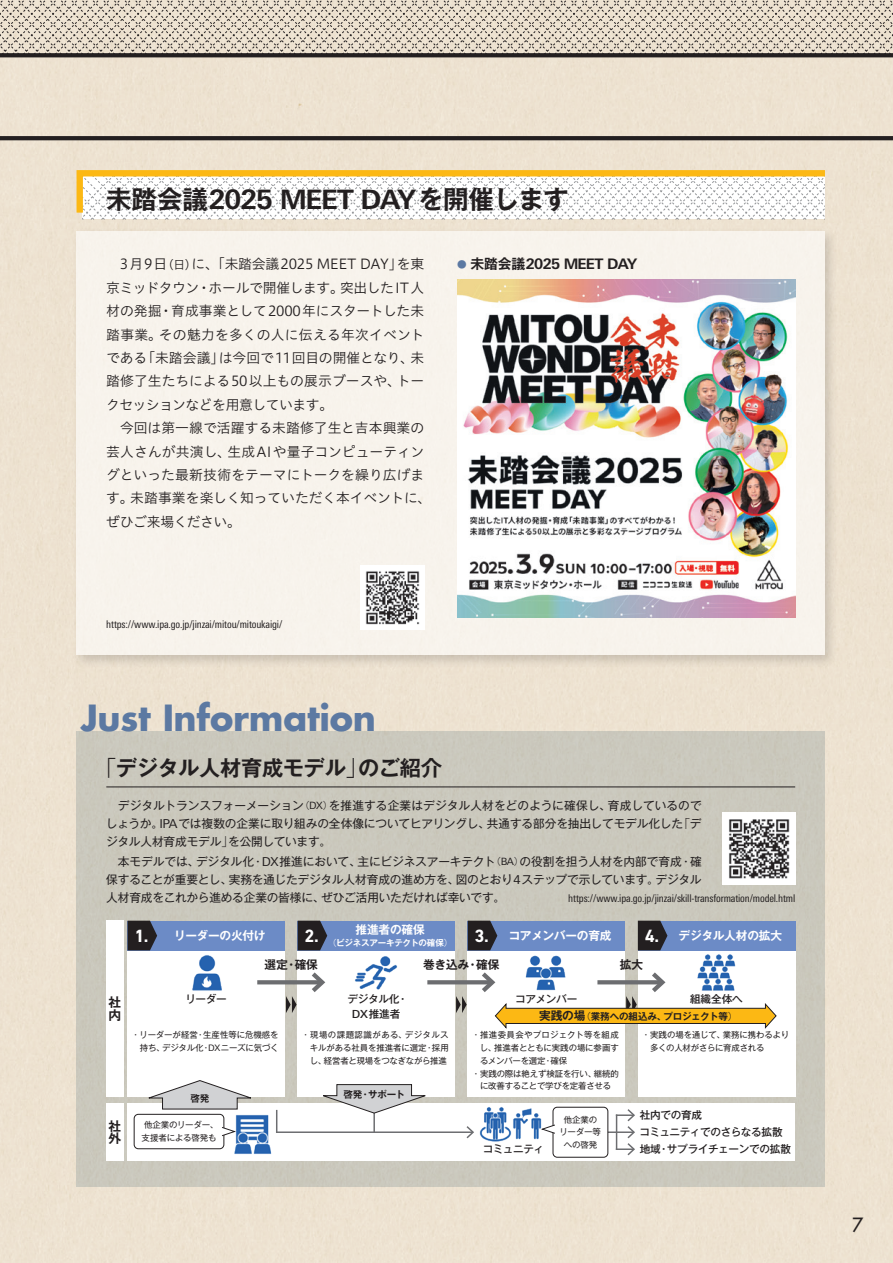
<style>
.page{position:relative;width:893px;height:1263px;background:#fff}
.page>*{position:absolute;margin:0;border:0;box-sizing:border-box;transform-origin:0 0}
.t1{font:700 35.1px "Futura LT Pro";letter-spacing:-.01em;color:#5c79a2}
.t2{font:700 26.85px "Univers Next Pro";letter-spacing:-.04em;color:#231f20}
.t3{font:700 21.3px "Gothic MB101 Pr 6 De";letter-spacing:-.02em;color:#231f20}
.t4{font:500 19.2px "Futura LT Pro";color:#231f20}
.t5{font:700 14.55px "Univers Next Pro";letter-spacing:-.05em;color:#231f20}
.t6{font:13.8px/23.4px "Hiragino UD Sans Std W3";letter-spacing:-.005em;color:#231f20;text-align:justify}
.t7{font:700 12.75px/12.6px "Gothic MB101 Pr 6 De";color:#231f20}
.t8{font:11.7px/18px "Gothic MB101 Pr 6";letter-spacing:-.02em;color:#231f20;text-align:justify}
.t9{font:700 11.7px "Gothic MB101 Pr 6 De";letter-spacing:-.02em;color:#fff}
.t10{font:700 11.7px "Gothic MB101 Pr 6 De";letter-spacing:-.01em;color:#231f20}
.t11{font:condensed 10.65px "Univers Next Pro";letter-spacing:-.015em;color:#231f20}
.t12{font:500 10.65px/14.9px "Gothic MB101 Pr 6";letter-spacing:-.03em;color:#231f20;text-align:center}
.t13{font:700 9.6px "Gothic MB101 Pr 6 De";letter-spacing:-.02em;color:#231f20}
.t14{font:8.55px/12.8px "Gothic MB101 Pr 6";letter-spacing:-.015em;color:#231f20}
.t15{font:700 8.55px "Gothic MB101 Pr 6 De";letter-spacing:-.025em;color:#fff}
.t16{font:8.55px "Gothic MB101 Pr 6";letter-spacing:.035em;color:#231f20}
.s1{font-family:"Gothic MB101 Pr 6 De";font-size:25.5px}
.s2{font-size:11.7px}
.s3{font-family:"Gothic MB101 Pr 6 De";font-size:9.6px;color:#5c79a2}
.s4{font-family:"Gothic MB101 Pr 6 De";font-size:13.8px}
.s5{font-family:"Gothic MB101 Pr 6";font-weight:300}
.s6{font-weight:300;font-size:9.6px}
.s7{font-family:"Univers Next Pro";font-size:10.05px}
.s8{font-family:"Univers Next Pro";font-size:12.3px}
.s9{font-weight:300}
.s10{font-family:"DIN Next LT Pro";font-size:18px}
.s11{font-family:"Univers Next Pro";font-size:11.1px}
.s12{font-family:"Univers Next Pro";font-size:9px}
</style>
<div class="page">
<svg style="left:0;top:0;width:893px;height:53px;background:#d3c9ba"></svg>
<svg style="left:0;top:53px;width:893px;height:4px;background:#282424"></svg>
<svg style="left:0;top:136px;width:893px;height:4px;background:#262223"></svg>
<div style="left:71px;top:226px;width:768px;height:442px;background:#231f20;opacity:.3"></div>
<div style="left:77px;top:232px;width:748px;height:423px;background:#f7f3ec"></div>
<div style="left:77px;top:731px;width:748px;height:455px;background:#cac8bd"></div>
<svg style="left:73px;top:167px;width:758px;height:52px"></svg>
<hr style="left:106px;top:787px;width:689px;height:1px;background:#231f20">
<div style="left:128px;top:1103px;width:667px;height:58px;background:#fff"></div>
<div style="left:128px;top:950px;width:157px;height:147px;background:#fff"></div>
<div style="left:298px;top:950px;width:157px;height:147px;background:#fff"></div>
<div style="left:468px;top:950px;width:157px;height:147px;background:#fff"></div>
<div style="left:638px;top:950px;width:157px;height:147px;background:#fff"></div>
<img style="left:360px;top:566px;width:64px;height:63px">
<img style="left:457px;top:280px;width:338px;height:338px">
<img style="left:723px;top:812px;width:72px;height:72px">
<div style="left:106px;top:921px;width:17px;height:176px;background:#fff"></div>
<div style="left:106px;top:1103px;width:17px;height:58px;background:#fff"></div>
<div style="left:128px;top:921px;width:157px;height:29px;background:#6c8bc6"></div>
<svg style="left:128px;top:921px;width:29px;height:29px"></svg>
<div style="left:298px;top:921px;width:157px;height:29px;background:#6c8bc6"></div>
<svg style="left:298px;top:921px;width:29px;height:29px"></svg>
<div style="left:468px;top:921px;width:157px;height:29px;background:#6c8bc6"></div>
<svg style="left:468px;top:921px;width:29px;height:29px"></svg>
<div style="left:638px;top:921px;width:157px;height:29px;background:#6c8bc6"></div>
<svg style="left:638px;top:921px;width:29px;height:29px"></svg>
<svg style="left:257px;top:980px;width:50px;height:4px"></svg>
<svg style="left:307px;top:972px;width:19px;height:20px"></svg>
<svg style="left:427px;top:980px;width:50px;height:4px"></svg>
<svg style="left:477px;top:972px;width:300px;height:57px"></svg>
<svg style="left:148px;top:1080px;width:103px;height:29px"></svg>
<hr style="left:373px;top:1110px;width:2px;height:23px;background:#6c6d70">
<svg style="left:276px;top:1110px;width:1px;height:21px"></svg>
<hr style="left:597px;top:1131px;width:37px;height:2px;background:#6c6d70">
<hr style="left:276px;top:1131px;width:197px;height:2px;background:#6c6d70">
<svg style="left:465px;top:1126px;width:9px;height:13px"></svg>
<svg style="left:616px;top:1109px;width:19px;height:47px"></svg>
<div style="left:553px;top:1107px;width:55px;height:50px;background:#fff;border-radius:4px"></div>
<div style="left:553px;top:1107px;width:55px;height:50px;border:1px solid #231f20;border-radius:4px"></div>
<div style="left:134px;top:1114px;width:90px;height:35px;border:1px solid #231f20;border-radius:4px"></div>
<svg style="left:547px;top:1124px;width:8px;height:10px"></svg>
<svg style="left:222px;top:1127px;width:8px;height:9px"></svg>
<svg style="left:286px;top:996px;width:11px;height:17px"></svg>
<svg style="left:456px;top:996px;width:11px;height:17px"></svg>
<img style="left:192px;top:955px;width:30px;height:36px">
<img style="left:352px;top:950px;width:49px;height:40px">
<img style="left:524px;top:955px;width:45px;height:39px">
<img style="left:694px;top:950px;width:45px;height:43px">
<img style="left:230px;top:1115px;width:42px;height:39px">
<img style="left:479px;top:1107px;width:30px;height:35px">
<img style="left:509px;top:1108px;width:38px;height:32px">
<svg style="left:323px;top:1084px;width:103px;height:29px"></svg>
<h2 class="t2" style="left:106px;top:183px;width:464px"><span class="s1">未踏会議</span>2025 MEET DAY<span class="s1">を開催します</span></h2>
<p class="t6" style="left:106px;top:252px;width:320px;text-indent:14px">3月9日<span class="s2">（日）</span>に、「未踏会議2025 MEET DAY」を東京ミッドタウン・ホールで開催します。突出したIT人材の発掘・育成事業として2000年にスタートした未踏事業。その魅力を多くの人に伝える年次イベントである「未踏会議」は今回で11回目の開催となり、未踏修了生たちによる50以上もの展示ブースや、トークセッションなどを用意しています。</p>
<p class="t6" style="left:106px;top:415px;width:327px;text-align:left;text-indent:14px">今回は第一線で活躍する未踏修了生と吉本興業の芸人さんが共演し、生成AIや量子コンピューティングといった最新技術をテーマにトークを繰り広げます。未踏事業を楽しく知っていただく本イベントに、ぜひご来場ください。</p>
<p class="t5" style="left:457px;top:256px;width:182px"><span class="s3">●</span> <span class="s4">未踏会議</span>2025 MEET DAY</p>
<p class="t11" style="left:106px;top:618px;width:178px">https://www.ipa.go.jp/jinzai/mitou/mitoukaigi/</p>
<h1 class="t1" style="left:81px;top:691px;width:297px">Just Information</h1>
<h3 class="t3" style="left:95px;top:750px;width:348px"><span class="s5">「</span>デジタル人材育成モデル<span class="s5">」</span>のご紹介</h3>
<p class="t8" style="left:106px;top:795px;width:597px;text-indent:12px">デジタルトランスフォーメーション<span class="s6">（</span><span class="s7">DX</span><span class="s6">）</span>を推進する企業はデジタル人材をどのように確保し、育成しているのでしょうか。<span class="s8">IPA</span>では複数の企業に取り組みの全体像についてヒアリングし、共通する部分を抽出してモデル化した<span class="s9">「</span>デジタル人材育成モデル<span class="s9">」</span>を公開しています。</p>
<p class="t8" style="left:106px;top:852px;width:597px;text-indent:12px">本モデルでは、デジタル化・<span class="s8">DX</span>推進において、主にビジネスアーキテクト<span class="s6">（</span><span class="s7">BA</span><span class="s6">）</span>の役割を担う人材を内部で育成・確保することが重要とし、実務を通じたデジタル人材育成の進め方を、図のとおり<span class="s8">4</span>ステップで示しています。デジタル人材育成をこれから進める企業の皆様に、ぜひご活用いただければ幸いです。</p>
<p class="t11" style="left:568px;top:892px;width:229px">https://www.ipa.go.jp/jinzai/skill-transformation/model.html</p>
<p class="t7" style="left:108px;top:996px;width:14px">社内</p>
<p class="t7" style="left:108px;top:1119px;width:14px">社外</p>
<p class="t9" style="left:135px;top:926px;width:133px"><span class="s10">1.</span> リーダーの火付け</p>
<p class="t9" style="left:355px;top:920px;width:71px">推進者の確保</p>
<p class="t15" style="left:305px;top:936px;width:309px"><sup>2.</sup> <span class="s5">（</span>ビジネスアーキテクトの確保<span class="s5">）</span> <sup>3.</sup> <sup>コアメンバーの育成</sup></p>
<p class="t9" style="left:645px;top:926px;width:139px"><span class="s10">4.</span> デジタル人材の拡大</p>
<p class="t10" style="left:265px;top:955px;width:55px">選定・確保</p>
<p class="t10" style="left:423px;top:955px;width:78px">巻き込み・確保</p>
<p class="t10" style="left:620px;top:955px;width:25px">拡大</p>
<p class="t12" style="left:515px;top:991px;width:64px">コアメンバー</p>
<p class="t12" style="left:185px;top:991px;width:43px">リーダー</p>
<p class="t12" style="left:347px;top:991px;width:62px">デジタル化・<br><span class="s11">DX</span>推進者</p>
<p class="t12" style="left:690px;top:991px;width:54px">組織全体へ</p>
<p class="t13" style="left:539px;top:1008px;width:200px"><span class="s2">実践の場</span><span class="s5">（</span>業務への組込み、プロジェクト等<span class="s5">）</span></p>
<p class="t14" style="left:132px;top:1028px;width:149px;text-align:right">・ リーダーが経営・生産性等に危機感を持ち、デジタル化・<span class="s12">DX</span>ニーズに気づく</p>
<p class="t16" style="left:472px;top:1028px;width:149px">・ 推進委員会やプロジェクト等を組成</p>
<p class="t14" style="left:310px;top:1028px;width:141px;text-align:justify;text-indent:-8px">・ 現場の課題認識がある、デジタルスキルがある社員を推進者に選定・採用し、経営者と現場をつなぎながら推進</p>
<p class="t14" style="left:650px;top:1028px;width:140px;text-indent:-8px">・ 実践の場を通じて、業務に携わるより多くの人材がさらに育成される</p>
<p class="t14" style="left:480px;top:1041px;width:141px">し、推進者とともに実践の場に参画す</p>
<p class="t14" style="left:480px;top:1053px;width:89px">るメンバーを選定・確保</p>
<p class="t14" style="left:472px;top:1066px;width:149px">・ 実践の際は絶えず検証を行い、継続的</p>
<p class="t14" style="left:480px;top:1079px;width:133px">に改善することで学びを定着させる</p>
<p class="t13" style="left:343px;top:1086px;width:63px">啓発・サポート</p>
<p class="t13" style="left:190px;top:1091px;width:21px">啓発</p>
<p class="t14" style="left:142px;top:1118px;width:78px">他企業のリーダー、支援者による啓発も</p>
<p class="t12" style="left:483px;top:1141px;width:63px">コミュニティ</p>
<p class="t14" style="left:560px;top:1112px;width:43px;text-align:center">他企業のリーダー等への啓発</p>
<p class="t12" style="left:640px;top:1107px;width:64px">社内での育成</p>
<p class="t12" style="left:639px;top:1124px;width:145px">コミュニティでのさらなる拡散</p>
<p class="t12" style="left:640px;top:1141px;width:153px">地域・サプライチェーンでの拡散</p>
<h3 class="t4" style="left:852px;top:1210px;width:13px">7</h3>
</div>
